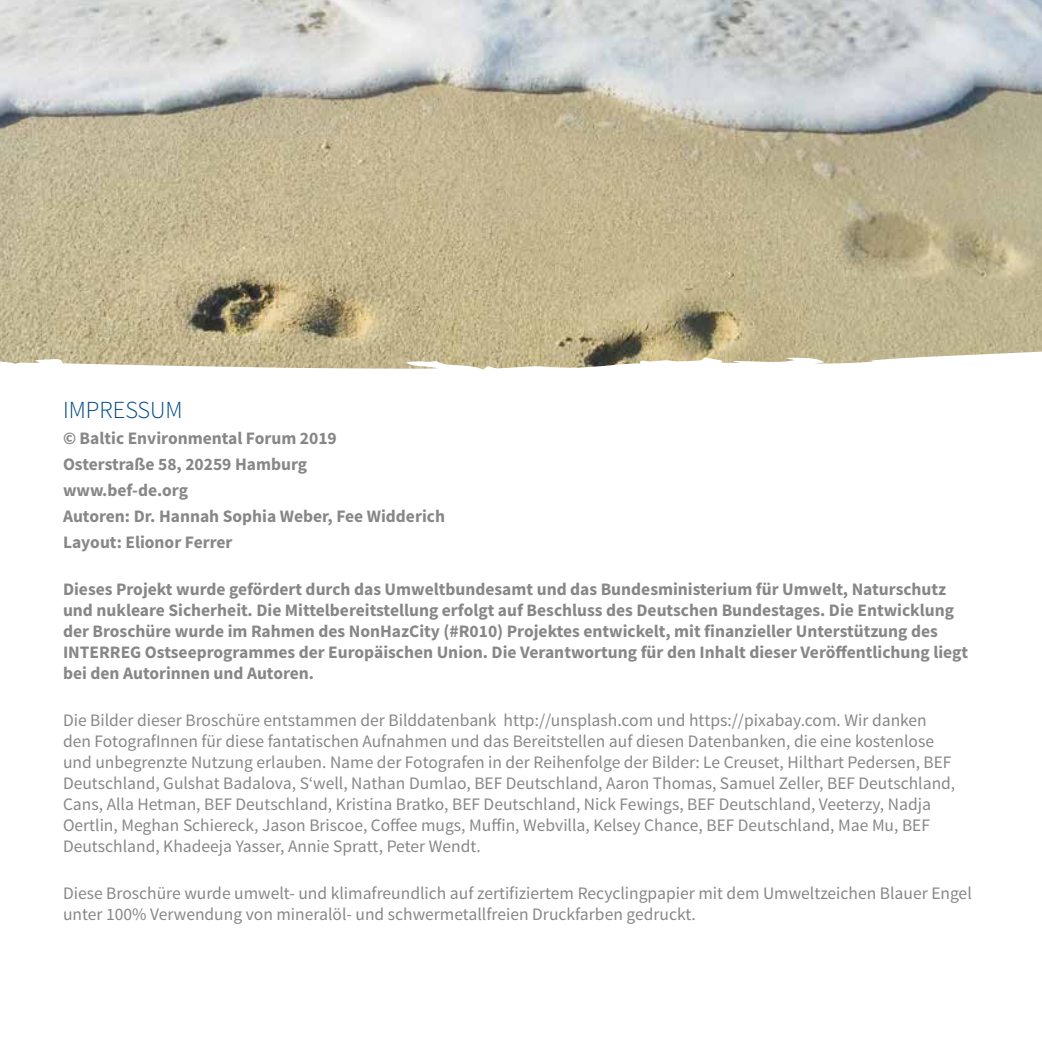
<style>
.page{position:relative;width:1042px;height:1042px;background:#fff}
.page>*{position:absolute;margin:0;border:0;box-sizing:border-box;transform-origin:0 0}
.t1{font:300 24.5px "Source Sans Pro";color:#004a83}
.t2{font:17.5px/21px "Source Sans Pro";color:#878787}
.t3{font:700 17.5px/25.9px "Source Sans Pro";color:#878787}
</style>
<div class="page">
<img style="left:0;top:0;width:1042px;height:370px">
<h1 class="t1" style="left:63px;top:395px;width:121px">IMPRESSUM</h1>
<p class="t3" style="left:63px;top:425px;width:383px">© Baltic Environmental Forum 2019<br>Osterstraße 58, 20259 Hamburg<br>www.bef-de.org<br>Autoren: Dr. Hannah Sophia Weber, Fee Widderich<br>Layout: Elionor Ferrer</p>
<p class="t3" style="left:63px;top:578px;width:906px;line-height:21px">Dieses Projekt wurde gefördert durch das Umweltbundesamt und das Bundesministerium für Umwelt, Naturschutz und nukleare Sicherheit. Die Mittelbereitstellung erfolgt auf Beschluss des Deutschen Bundestages. Die Entwicklung der Broschüre wurde im Rahmen des NonHazCity (#R010) Projektes entwickelt, mit finanzieller Unterstützung des INTERREG Ostseeprogrammes der Europäischen Union. Die Verantwortung für den Inhalt dieser Veröffentlichung liegt bei den Autorinnen und Autoren.</p>
<p class="t2" style="left:63px;top:709px;width:894px">Die Bilder dieser Broschüre entstammen der Bilddatenbank http://unsplash.com und https://pixabay.com. Wir danken den FotografInnen für diese fantatischen Aufnahmen und das Bereitstellen auf diesen Datenbanken, die eine kostenlose und unbegrenzte Nutzung erlauben. Name der Fotografen in der Reihenfolge der Bilder: Le Creuset, Hilthart Pedersen, BEF Deutschland, Gulshat Badalova, S‘well, Nathan Dumlao, BEF Deutschland, Aaron Thomas, Samuel Zeller, BEF Deutschland, Cans, Alla Hetman, BEF Deutschland, Kristina Bratko, BEF Deutschland, Nick Fewings, BEF Deutschland, Veeterzy, Nadja Oertlin, Meghan Schiereck, Jason Briscoe, Coffee mugs, Muffin, Webvilla, Kelsey Chance, BEF Deutschland, Mae Mu, BEF Deutschland, Khadeeja Yasser, Annie Spratt, Peter Wendt.</p>
<p class="t2" style="left:63px;top:882px;width:910px">Diese Broschüre wurde umwelt- und klimafreundlich auf zertifiziertem Recyclingpapier mit dem Umweltzeichen Blauer Engel unter 100% Verwendung von mineralöl- und schwermetallfreien Druckfarben gedruckt.</p>
</div>
